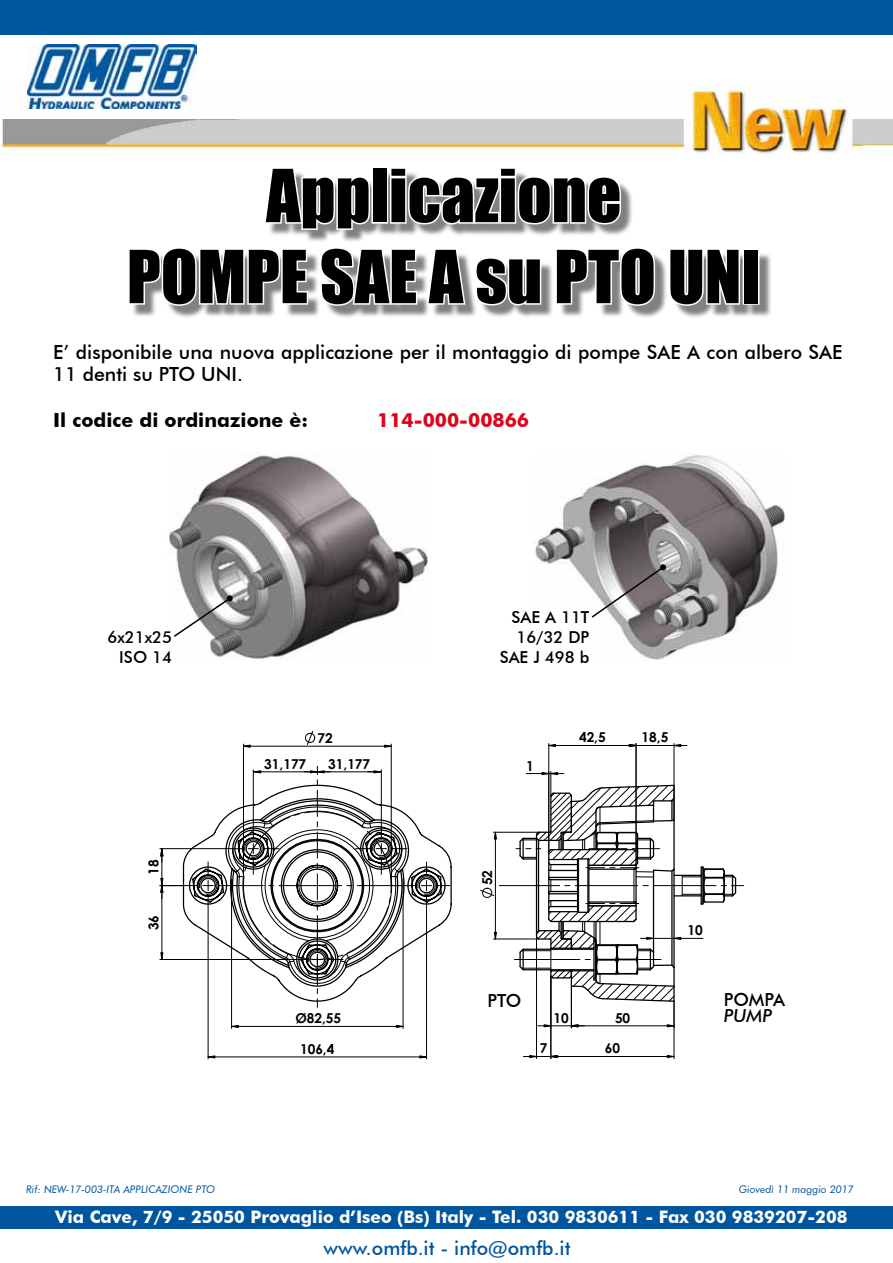
<style>
.page{position:relative;width:893px;height:1263px;background:#fff}
.page>*{position:absolute;margin:0;border:0;box-sizing:border-box;transform-origin:0 0}
.t1{font:67.5px/81px "Impact";color:#000;text-align:center}
.t2{font:500 19.5px/22.5px "Futura BT";color:#000}
.t3{font:500 19.5px "Futura BT";color:#00559f}
.t4{font:700 19.5px "Futura BT";color:#000}
.t5{font:700 19.5px "Futura BT";color:#e2001a}
.t6{font:500 18px "Futura BT";color:#000}
.t7{font:italic 500 18px "Futura BT";color:#000}
.t8{font:700 17.25px "Futura BT";color:#fff}
.t9{font:500 16.5px/19.8px "Futura BT";color:#000;text-align:right}
.t10{font:700 13.65px "Century Gothic";color:#000}
.t11{font:italic 10.5px "Futura BT";color:#00559f}
</style>
<div class="page">
<img style="left:2px;top:85px;width:891px;height:69px">
<div style="left:0;top:1206px;width:893px;height:23px;background:#00559f"></div>
<img style="left:28px;top:45px;width:168px;height:64px">
<div style="left:0;top:0;width:893px;height:34px;background:#00559f"></div>
<div style="left:132px;top:171px;width:640px;height:148px;background:#000;opacity:.5"></div>
<svg style="left:127px;top:153px;width:530px;height:155px"></svg>
<svg style="left:667px;top:247px;width:75px;height:61px"></svg>
<div style="left:743px;top:248px;width:16px;height:57px;border:3px solid #fff"></div>
<img style="left:169px;top:453px;width:259px;height:207px">
<svg style="left:305px;top:730px;width:10px;height:15px"></svg>
<hr style="left:243px;top:744px;width:1px;height:141px;background:#000">
<hr style="left:391px;top:744px;width:1px;height:141px;background:#000">
<hr style="left:243px;top:746px;width:148px;height:1px;background:#000">
<svg style="left:244px;top:744px;width:7px;height:4px"></svg>
<svg style="left:384px;top:744px;width:8px;height:4px"></svg>
<hr style="left:208px;top:1057px;width:218px;height:1px;background:#000">
<hr style="left:208px;top:909px;width:1px;height:150px;background:#000">
<hr style="left:426px;top:909px;width:1px;height:150px;background:#000">
<svg style="left:419px;top:1055px;width:7px;height:3px"></svg>
<svg style="left:207px;top:1055px;width:8px;height:3px"></svg>
<hr style="left:499px;top:885px;width:61px;height:1px;background:#000">
<hr style="left:514px;top:959px;width:66px;height:1px;background:#000">
<hr style="left:549px;top:745px;width:87px;height:1px;background:#000">
<hr style="left:548px;top:743px;width:1px;height:108px;background:#000">
<hr style="left:551px;top:1056px;width:123px;height:1px;background:#000">
<hr style="left:551px;top:976px;width:1px;height:82px;background:#000">
<hr style="left:493px;top:939px;width:45px;height:1px;background:#000">
<svg style="left:480px;top:887px;width:14px;height:11px"></svg>
<hr style="left:636px;top:743px;width:1px;height:108px;background:#000">
<hr style="left:674px;top:743px;width:1px;height:76px;background:#000">
<hr style="left:495px;top:832px;width:1px;height:107px;background:#000">
<hr style="left:493px;top:832px;width:45px;height:1px;background:#000">
<hr style="left:636px;top:745px;width:38px;height:1px;background:#000">
<hr style="left:674px;top:1001px;width:1px;height:57px;background:#000">
<hr style="left:536px;top:937px;width:1px;height:121px;background:#000">
<svg style="left:673px;top:744px;width:14px;height:3px"></svg>
<svg style="left:548px;top:744px;width:8px;height:3px"></svg>
<svg style="left:628px;top:744px;width:9px;height:3px"></svg>
<svg style="left:494px;top:932px;width:3px;height:8px"></svg>
<svg style="left:494px;top:831px;width:3px;height:8px"></svg>
<svg style="left:523px;top:1055px;width:36px;height:3px"></svg>
<svg style="left:667px;top:1055px;width:8px;height:3px"></svg>
<svg style="left:516px;top:771px;width:228px;height:257px"></svg>
<svg style="left:160px;top:766px;width:290px;height:241px"></svg>
<hr style="left:232px;top:1026px;width:171px;height:1px;background:#000">
<hr style="left:231px;top:879px;width:1px;height:149px;background:#000">
<hr style="left:403px;top:879px;width:1px;height:149px;background:#000">
<svg style="left:396px;top:1025px;width:8px;height:3px"></svg>
<svg style="left:231px;top:1025px;width:8px;height:3px"></svg>
<img style="left:534px;top:455px;width:251px;height:205px">
<svg style="left:172px;top:595px;width:61px;height:43px"></svg>
<svg style="left:590px;top:564px;width:76px;height:55px"></svg>
<h1 class="t1" style="left:127px;top:153px;width:635px">Applicazione<br>POMPE SAE A su PTO UNI</h1>
<p class="t2" style="left:53px;top:341px;width:791px">E’ disponibile una nuova applicazione per il montaggio di pompe SAE A con albero SAE<br>11 denti su PTO UNI.</p>
<p class="t4" style="left:53px;top:409px;width:256px">Il codice di ordinazione è:</p>
<p class="t5" style="left:377px;top:409px;width:153px">114-000-00866</p>
<p class="t9" style="left:107px;top:627px;width:66px">6x21x25<br>ISO 14</p>
<p class="t10" style="left:143px;top:875px;width:17px;rotate:-90deg">18</p>
<p class="t10" style="left:143px;top:930px;width:17px;rotate:-90deg">36</p>
<p class="t10" style="left:318px;top:728px;width:17px">72</p>
<p class="t10" style="left:264px;top:753px;width:44px">31,177</p>
<p class="t10" style="left:328px;top:753px;width:44px">31,177</p>
<p class="t10" style="left:295px;top:1008px;width:47px">Ø82,55</p>
<p class="t10" style="left:300px;top:1038px;width:36px">106,4</p>
<p class="t11" style="left:26px;top:1183px;width:190px">Rif: NEW-17-003-ITA APPLICAZIONE PTO</p>
<p class="t9" style="left:500px;top:607px;width:91px">SAE A 11T<br>16/32 DP<br>SAE J 498 b</p>
<p class="t10" style="left:526px;top:755px;width:9px">1</p>
<p class="t10" style="left:579px;top:727px;width:28px">42,5</p>
<p class="t10" style="left:642px;top:727px;width:28px">18,5</p>
<p class="t10" style="left:477px;top:885px;width:17px;rotate:-90deg">52</p>
<p class="t6" style="left:488px;top:989px;width:35px">PTO</p>
<p class="t10" style="left:553px;top:1007px;width:17px">10</p>
<p class="t10" style="left:615px;top:1007px;width:17px">50</p>
<p class="t10" style="left:540px;top:1038px;width:9px">7</p>
<p class="t10" style="left:605px;top:1038px;width:17px">60</p>
<p class="t10" style="left:687px;top:920px;width:17px">10</p>
<p class="t6" style="left:724px;top:988px;width:63px">POMPA</p>
<p class="t7" style="left:724px;top:1005px;width:50px">PUMP</p>
<p class="t11" style="left:739px;top:1182px;width:117px">Giovedì 11 maggio 2017</p>
<p class="t8" style="left:55px;top:1207px;width:794px">Via Cave, 7/9 - 25050 Provaglio d’Iseo (Bs) Italy - Tel. 030 9830611 - Fax 030 9839207-208</p>
<p class="t3" style="left:324px;top:1236px;width:249px">www.omfb.it - info@omfb.it</p>
</div>
